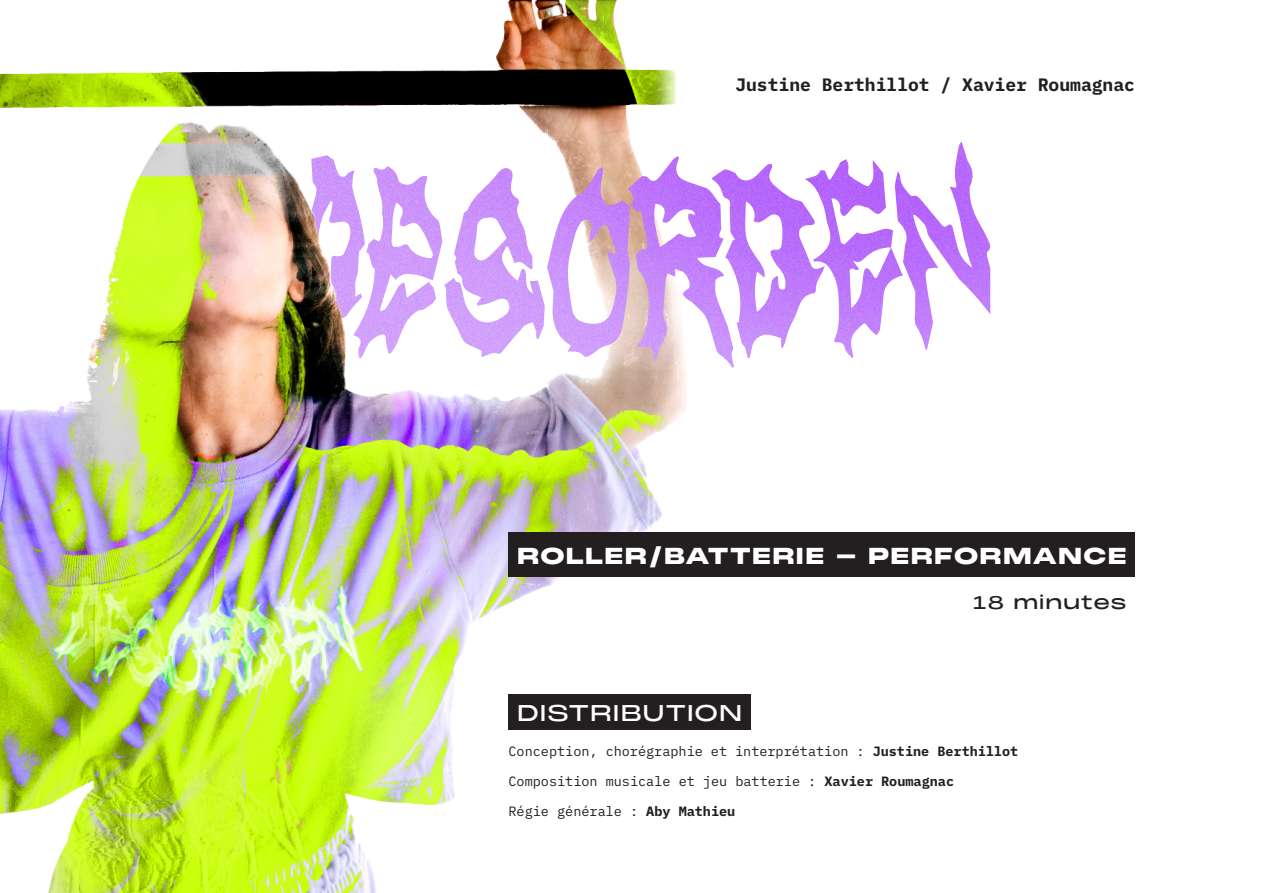
<style>
.page{position:relative;width:1263px;height:893px;background:#fff}
.page>*{position:absolute;margin:0;border:0;box-sizing:border-box;transform-origin:0 0}
.t1{font:900 22.5px "PP Monument Extended";letter-spacing:.04em;color:#fff}
.t2{font:22.5px "PP Monument Extended";letter-spacing:.03em;color:#fff}
.t3{font:700 18px "IBM Plex Mono";color:#231f20}
.t4{font:18px "PP Monument Extended";letter-spacing:.025em;color:#231f20}
.t5{font:13.5px "IBM Plex Mono";color:#231f20}
.s1{font-weight:700}
</style>
<div class="page">
<img style="left:0;top:0;width:1135px;height:893px">
<img style="left:273px;top:142px;width:717px;height:214px">
<div style="left:508px;top:532px;width:627px;height:44px;background:#231f20"></div>
<div style="left:508px;top:694px;width:243px;height:36px;background:#231f20"></div>
<h2 class="t3" style="left:735px;top:70px;width:401px">Justine Berthillot / Xavier Roumagnac</h2>
<h1 class="t1" style="left:517px;top:540px;width:611px">ROLLER/BATTERIE - PERFORMANCE</h1>
<h2 class="t4" style="left:973px;top:591px;width:155px">18 minutes</h2>
<h1 class="t2" style="left:517px;top:698px;width:227px">DISTRIBUTION</h1>
<p class="t5" style="left:508px;top:741px;width:511px">Conception, chorégraphie et interprétation : <span class="s1">Justine Berthillot</span></p>
<p class="t5" style="left:508px;top:771px;width:447px">Composition musicale et jeu batterie : <span class="s1">Xavier Roumagnac</span></p>
<p class="t5" style="left:508px;top:801px;width:228px">Régie générale : <span class="s1">Aby Mathieu</span></p>
</div>
